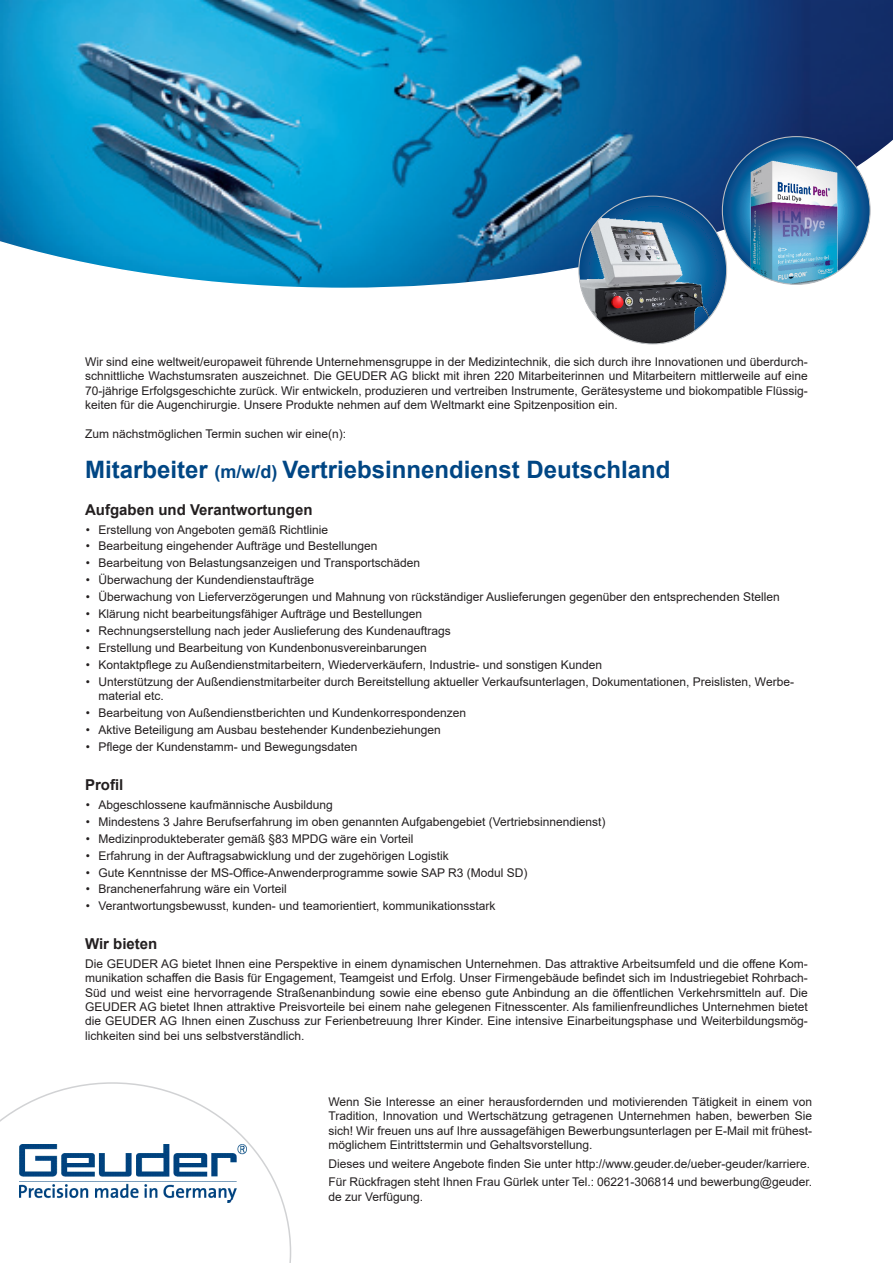
<style>
.page{position:relative;width:893px;height:1263px;background:#fff}
.page>*{position:absolute;margin:0;border:0;box-sizing:border-box;transform-origin:0 0}
.Stellenbezeichnung{font:700 24px "Arial";color:#004684}
.t1{font:700 15px "Arial";color:#231f20}
.Mengentext_klein{font:12px/14.4px "Arial";color:#231f20}
.Mengentext{font:12px/14.4px "Arial";color:#231f20;text-align:justify}
.s1{font-size:18px}
</style>
<div class="page">
<svg style="left:0;top:0;width:893px;height:290px;background:#2083b3"></svg>
<img style="left:579px;top:196px;width:148px;height:148px;border-radius:74px">
<img style="left:722px;top:137px;width:143px;height:147px">
<svg style="left:0;top:1082px;width:291px;height:181px"></svg>
<img style="left:19px;top:1144px;width:228px;height:58px">
<p class="Mengentext" style="left:85px;top:354px;width:724px">Wir sind eine weltweit/europaweit führende Unternehmensgruppe in der Medizintechnik, die sich durch ihre Innovationen und überdurch&shy;schnittliche Wachstumsraten auszeichnet. Die GEUDER AG blickt mit ihren 220 Mitarbeiterinnen und Mitarbeitern mittlerweile auf eine 70-jährige Erfolgsgeschichte zurück. Wir entwickeln, produzieren und vertreiben Instrumente, Gerätesysteme und biokompatible Flüssig&shy;keiten für die Augenchirurgie. Unsere Produkte nehmen auf dem Weltmarkt eine Spitzenposition ein.</p>
<p class="Mengentext" style="left:85px;top:426px;width:263px">Zum nächstmöglichen Termin suchen wir eine(n):</p>
<p class="Stellenbezeichnung" style="left:85px;top:452px;width:587px">Mitarbeiter <span class="s1">(m/w/d)</span> Vertriebsinnendienst Deutschland</p>
<p class="t1" style="left:85px;top:499px;width:229px">Aufgaben und Verantwortungen</p>
<p class="Mengentext_klein" style="left:86px;top:522px;width:244px">• Erstellung von Angeboten gemäß Richtlinie</p>
<p class="Mengentext_klein" style="left:86px;top:539px;width:293px">• Bearbeitung eingehender Aufträge und Bestellungen</p>
<p class="Mengentext_klein" style="left:86px;top:556px;width:336px">• Bearbeitung von Belastungsanzeigen und Transportschäden</p>
<p class="Mengentext_klein" style="left:86px;top:573px;width:230px">• Überwachung der Kundendienstaufträge</p>
<p class="Mengentext_klein" style="left:86px;top:590px;width:695px">• Überwachung von Lieferverzögerungen und Mahnung von rückständiger Auslieferungen gegenüber den entsprechenden Stellen</p>
<p class="Mengentext_klein" style="left:86px;top:607px;width:338px">• Klärung nicht bearbeitungsfähiger Aufträge und Bestellungen</p>
<p class="Mengentext_klein" style="left:86px;top:624px;width:366px">• Rechnungserstellung nach jeder Auslieferung des Kundenauftrags</p>
<p class="Mengentext_klein" style="left:86px;top:641px;width:342px">• Erstellung und Bearbeitung von Kundenbonusvereinbarungen</p>
<p class="Mengentext_klein" style="left:86px;top:658px;width:518px">• Kontaktpflege zu Außendienstmitarbeitern, Wiederverkäufern, Industrie- und sonstigen Kunden</p>
<p class="Mengentext_klein" style="left:99px;top:675px;width:697px;text-indent:-13px">• Unterstützung der Außendienstmitarbeiter durch Bereitstellung aktueller Verkaufsunterlagen, Dokumentationen, Preislisten, Werbe&shy;material etc.</p>
<p class="Mengentext_klein" style="left:86px;top:706px;width:382px">• Bearbeitung von Außendienstberichten und Kundenkorrespondenzen</p>
<p class="Mengentext_klein" style="left:86px;top:723px;width:356px">• Aktive Beteiligung am Ausbau bestehender Kundenbeziehungen</p>
<p class="Mengentext_klein" style="left:86px;top:740px;width:273px">• Pflege der Kundenstamm- und Bewegungsdaten</p>
<p class="t1" style="left:85px;top:774px;width:40px">Profil</p>
<p class="Mengentext_klein" style="left:86px;top:797px;width:248px">• Abgeschlossene kaufmännische Ausbildung</p>
<p class="Mengentext_klein" style="left:86px;top:814px;width:521px">• Mindestens 3 Jahre Berufserfahrung im oben genannten Aufgabengebiet (Vertriebsinnendienst)</p>
<p class="Mengentext_klein" style="left:86px;top:831px;width:329px">• Medizinprodukteberater gemäß §83 MPDG wäre ein Vorteil</p>
<p class="Mengentext_klein" style="left:86px;top:848px;width:364px">• Erfahrung in der Auftragsabwicklung und der zugehörigen Logistik</p>
<p class="Mengentext_klein" style="left:86px;top:865px;width:443px">• Gute Kenntnisse der MS-Office-Anwenderprogramme sowie SAP R3 (Modul SD)</p>
<p class="Mengentext_klein" style="left:86px;top:882px;width:202px">• Branchenerfahrung wäre ein Vorteil</p>
<p class="Mengentext_klein" style="left:86px;top:899px;width:411px">• Verantwortungsbewusst, kunden- und teamorientiert, kommunikationsstark</p>
<p class="t1" style="left:85px;top:933px;width:74px">Wir bieten</p>
<p class="Mengentext_klein" style="left:85px;top:956px;width:724px;text-align:justify">Die GEUDER AG bietet Ihnen eine Perspektive in einem dynamischen Unternehmen. Das attraktive Arbeitsumfeld und die offene Kom&shy;munikation schaffen die Basis für Engagement, Teamgeist und Erfolg. Unser Firmengebäude befindet sich im Industriegebiet Rohrbach-Süd und weist eine hervorragende Straßenanbindung sowie eine ebenso gute Anbindung an die öffentlichen Verkehrsmitteln auf. Die GEUDER AG bietet Ihnen attraktive Preisvorteile bei einem nahe gelegenen Fitnesscenter. Als familienfreundliches Unternehmen bietet die GEUDER AG Ihnen einen Zuschuss zur Ferienbetreuung Ihrer Kinder. Eine intensive Einarbeitungsphase und Weiterbildungsmög&shy;lichkeiten sind bei uns selbstverständlich.</p>
<p class="Mengentext" style="left:328px;top:1094px;width:485px">Wenn Sie Interesse an einer herausfordernden und motivierenden Tätigkeit in einem von Tradition, Innovation und Wertschätzung getragenen Unternehmen haben, bewerben Sie sich! Wir freuen uns auf Ihre aussagefähigen Bewerbungsunterlagen per E-Mail mit frühest&shy;möglichem Eintrittstermin und Gehaltsvorstellung.</p>
<p class="Mengentext" style="left:328px;top:1156px;width:483px">Dieses und weitere Angebote finden Sie unter http://www.geuder.de/ueber-geuder/karriere.</p>
<p class="Mengentext" style="left:328px;top:1175px;width:485px">Für Rückfragen steht Ihnen Frau Gürlek unter Tel.: 06221-306814 und bewerbung@geuder. de zur Verfügung.</p>
</div>
